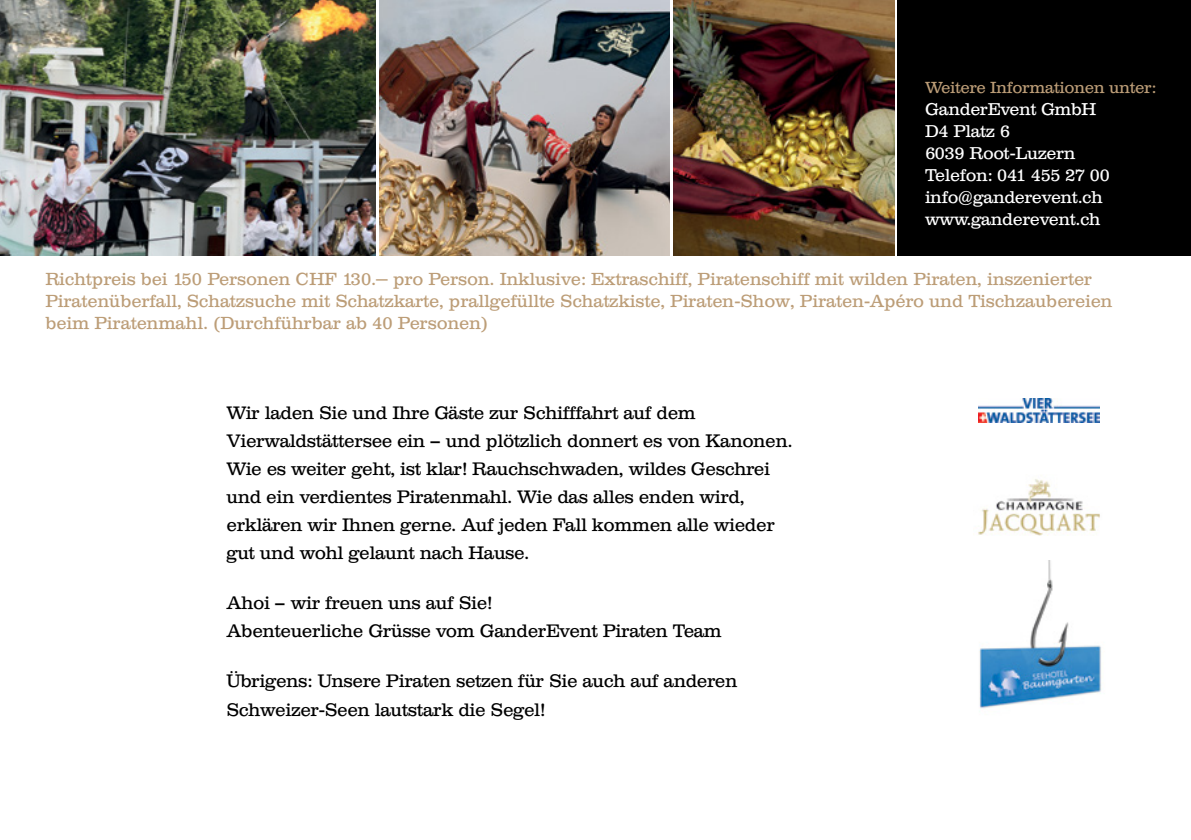
<style>
.page{position:relative;width:1191px;height:840px;background:#fff}
.page>*{position:absolute;margin:0;border:0;box-sizing:border-box;transform-origin:0 0}
.t1{font:300 18px/28px "Clarendon BQ";color:#000}
.t2{font:300 17.4px/22px "Clarendon BQ";letter-spacing:.01em;color:#bc9d77}
.t3{font:300 17px/22px "Clarendon BQ";color:#fff}
.t4{font:300 16px "Clarendon BQ";color:#bc9d77}
</style>
<div class="page">
<div style="left:897px;top:0;width:294px;height:255px;background:#000"></div>
<img style="left:0;top:0;width:376px;height:255px">
<img style="left:379px;top:0;width:290px;height:255px">
<img style="left:673px;top:0;width:221px;height:255px">
<img style="left:978px;top:398px;width:121px;height:24px">
<img style="left:979px;top:560px;width:123px;height:149px">
<img style="left:978px;top:479px;width:122px;height:57px">
<p class="t4" style="left:925px;top:78px;width:232px">Weitere Informationen unter:</p>
<p class="t3" style="left:925px;top:98px;width:186px">GanderEvent GmbH<br>D4 Platz 6<br>6039 Root-Luzern<br>Telefon: 041 455 27 00 info@ganderevent.ch www.ganderevent.ch</p>
<p class="t2" style="left:45px;top:268px;width:1068px">Richtpreis bei 150 Personen CHF 130.— pro Person. Inklusive: Extraschiff, Piratenschiff mit wilden Piraten, inszenierter<br>Piratenüberfall, Schatzsuche mit Schatzkarte, prallgefüllte Schatzkiste, Piraten-Show, Piraten-Apéro und Tischzaubereien beim Piratenmahl. (Durchführbar ab 40 Personen)</p>
<p class="t1" style="left:226px;top:399px;width:567px">Wir laden Sie und Ihre Gäste zur Schifffahrt auf dem Vierwaldstättersee ein – und plötzlich donnert es von Kanonen.<br>Wie es weiter geht, ist klar! Rauchschwaden, wildes Geschrei und ein verdientes Piratenmahl. Wie das alles enden wird, erklären wir Ihnen gerne. Auf jeden Fall kommen alle wieder gut und wohl gelaunt nach Hause.</p>
<p class="t1" style="left:226px;top:589px;width:496px">Ahoi – wir freuen uns auf Sie!<br>Abenteuerliche Grüsse vom GanderEvent Piraten Team</p>
<p class="t1" style="left:226px;top:667px;width:512px">Übrigens: Unsere Piraten setzen für Sie auch auf anderen<br>Schweizer-Seen lautstark die Segel!</p>
</div>
